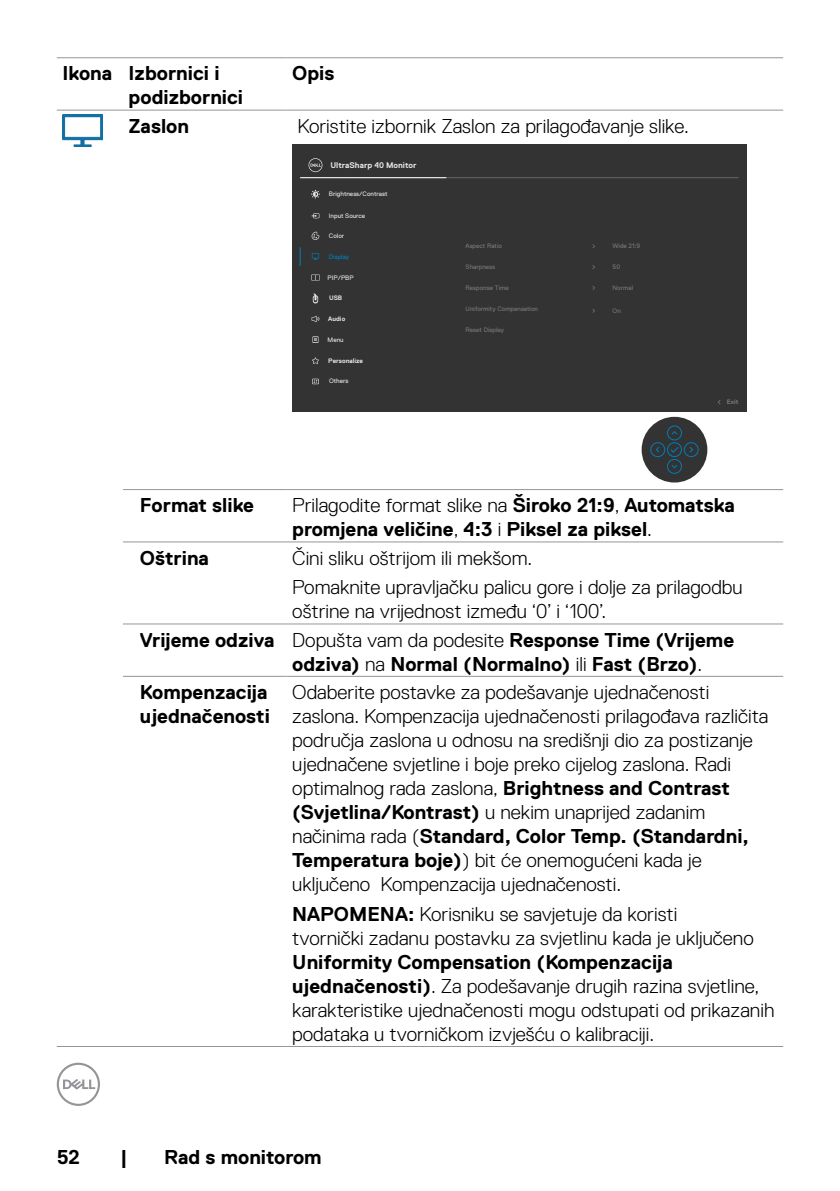
<style>
.page{position:relative;width:840px;height:1191px;background:#fff}
.page>*{position:absolute;margin:0;border:0;box-sizing:border-box;transform-origin:0 0}
.t1{font:300 20px/24px "Dell Replica";color:#000}
.t2{font:700 20px/24px "Dell Replica";color:#000}
.t3{font:700 8.2px "Dell Replica";color:#e4e4e4}
.t4{font:6.4px "Dell Replica";color:#777}
.t5{font:6.4px "Dell Replica";color:#e4e4e4}
.t6{font:700 6.4px "Dell Replica";color:#e4e4e4}
.t7{font:6.4px "Dell Replica";color:#007db8}
.t8{font:700 6.4px "Dell Replica";color:#777}
.s1{font-weight:300}
.s2{font-weight:700}
</style>
<div class="page">
<svg style="left:57px;top:1062px;width:43px;height:44px"></svg>
<hr style="left:57px;top:57px;width:66px;height:1px;background:#939598">
<hr style="left:123px;top:57px;width:163px;height:1px;background:#939598">
<hr style="left:286px;top:57px;width:496px;height:1px;background:#939598">
<hr style="left:57px;top:110px;width:66px;height:1px;background:#939598">
<hr style="left:123px;top:110px;width:163px;height:1px;background:#939598">
<hr style="left:286px;top:110px;width:496px;height:1px;background:#939598">
<hr style="left:123px;top:489px;width:163px;height:1px;background:#939598">
<hr style="left:286px;top:489px;width:496px;height:1px;background:#939598">
<hr style="left:123px;top:541px;width:163px;height:1px;background:#939598">
<hr style="left:286px;top:541px;width:496px;height:1px;background:#939598">
<hr style="left:123px;top:623px;width:163px;height:1px;background:#939598">
<hr style="left:286px;top:623px;width:496px;height:1px;background:#939598">
<hr style="left:123px;top:676px;width:163px;height:1px;background:#939598">
<hr style="left:286px;top:676px;width:496px;height:1px;background:#939598">
<hr style="left:123px;top:1046px;width:163px;height:1px;background:#939598">
<hr style="left:286px;top:1046px;width:496px;height:1px;background:#939598">
<hr style="left:57px;top:1046px;width:66px;height:1px;background:#939598">
<img style="left:62px;top:114px;width:40px;height:33px">
<div style="left:292px;top:144px;width:454px;height:268px;background:#333"></div>
<div style="left:641px;top:417px;width:66px;height:65px;background:#333;border-radius:50%"></div>
<div style="left:666px;top:442px;width:15px;height:15px;border:1px solid #007db8;border-radius:50%"></div>
<div style="left:666px;top:459px;width:15px;height:15px;border:1px solid #007db8;border-radius:50%"></div>
<div style="left:666px;top:425px;width:15px;height:15px;border:1px solid #007db8;border-radius:50%"></div>
<div style="left:650px;top:442px;width:14px;height:15px;border:1px solid #007db8;border-radius:50%"></div>
<div style="left:683px;top:442px;width:15px;height:15px;border:1px solid #007db8;border-radius:50%"></div>
<svg style="left:671px;top:465px;width:6px;height:4px"></svg>
<svg style="left:671px;top:431px;width:6px;height:4px"></svg>
<svg style="left:689px;top:447px;width:4px;height:6px"></svg>
<svg style="left:656px;top:447px;width:3px;height:6px"></svg>
<svg style="left:670px;top:446px;width:9px;height:7px"></svg>
<svg style="left:299px;top:247px;width:1px;height:19px"></svg>
<hr style="left:300px;top:177px;width:438px;height:1px;background:#666">
<hr style="left:300px;top:177px;width:146px;height:1px;background:#fff">
<svg style="left:308px;top:158px;width:14px;height:14px"></svg>
<svg style="left:311px;top:213px;width:8px;height:5px"></svg>
<svg style="left:311px;top:231px;width:8px;height:9px"></svg>
<svg style="left:311px;top:190px;width:8px;height:8px"></svg>
<svg style="left:312px;top:336px;width:6px;height:7px"></svg>
<svg style="left:313px;top:337px;width:5px;height:5px"></svg>
<svg style="left:312px;top:357px;width:7px;height:7px"></svg>
<svg style="left:312px;top:379px;width:6px;height:5px"></svg>
<svg style="left:311px;top:253px;width:8px;height:5px"></svg>
<svg style="left:312px;top:254px;width:6px;height:6px"></svg>
<svg style="left:311px;top:274px;width:8px;height:6px"></svg>
<svg style="left:311px;top:316px;width:8px;height:6px"></svg>
<svg style="left:312px;top:293px;width:6px;height:10px"></svg>
<p class="t2" style="left:129px;top:62px;width:116px;text-indent:-66px">Ikona Izbornici i podizbornici</p>
<p class="t2" style="left:292px;top:62px;width:44px">Opis</p>
<p class="t2" style="left:129px;top:114px;width:62px">Zaslon</p>
<p class="t1" style="left:297px;top:114px;width:393px">Koristite izbornik Zaslon za prilagođavanje slike.</p>
<p class="t3" style="left:330px;top:160px;width:88px">UltraSharp 40 Monitor</p>
<p class="t5" style="left:329px;top:190px;width:60px">Brightness/Contrast</p>
<p class="t5" style="left:329px;top:212px;width:38px">Input Source</p>
<p class="t5" style="left:329px;top:232px;width:17px">Color</p>
<p class="t7" style="left:329px;top:253px;width:22px">Display</p>
<p class="t5" style="left:327px;top:274px;width:27px">PIP/PBP</p>
<p class="t6" style="left:329px;top:295px;width:15px">USB</p>
<p class="t6" style="left:328px;top:315px;width:18px">Audio</p>
<p class="t6" style="left:328px;top:357px;width:36px">Personalize</p>
<p class="t5" style="left:329px;top:378px;width:21px">Others</p>
<p class="t5" style="left:327px;top:336px;width:18px">Menu</p>
<p class="t4" style="left:465px;top:242px;width:38px">Aspect Ratio</p>
<p class="t4" style="left:465px;top:263px;width:31px">Sharpness</p>
<p class="t4" style="left:465px;top:284px;width:45px">Response Time</p>
<p class="t4" style="left:465px;top:326px;width:40px">Reset Display</p>
<p class="t4" style="left:465px;top:305px;width:74px">Uniformity Compensation</p>
<p class="t4" style="left:612px;top:242px;width:29px">Wide 21:9</p>
<p class="t4" style="left:612px;top:284px;width:22px">Normal</p>
<p class="t4" style="left:612px;top:307px;width:10px">On</p>
<p class="t4" style="left:612px;top:263px;width:9px">50</p>
<p class="t8" style="left:726px;top:398px;width:13px">Exit</p>
<p class="t2" style="left:140px;top:493px;width:115px">Format slike</p>
<p class="t2" style="left:292px;top:493px;width:444px"><span class="s1">Prilagodite format slike na</span> Široko 21:9<span class="s1">,</span> Automatska promjena veličine<span class="s1">,</span> 4:3 <span class="s1">i</span> Piksel za piksel<span class="s1">.</span></p>
<p class="t2" style="left:140px;top:546px;width:71px">Oštrina</p>
<p class="t1" style="left:292px;top:543px;width:451px;line-height:29.6px">Čini sliku oštrijom ili mekšom.<br>Pomaknite upravljačku palicu gore i dolje za prilagodbu</p>
<p class="t1" style="left:140px;top:597px;width:595px;line-height:28.4px;text-indent:152px">oštrine na vrijednost između ‘0’ i ‘100’.<br><span class="s2">Vrijeme odziva</span> Dopušta vam da podesite <span class="s2">Response Time (Vrijeme</span></p>
<p class="t2" style="left:292px;top:652px;width:411px">odziva) <span class="s1">na</span> Normal (Normalno) <span class="s1">ili</span> Fast (Brzo)<span class="s1">.</span></p>
<p class="t2" style="left:140px;top:680px;width:131px">Kompenzacija ujednačenosti</p>
<p class="t1" style="left:292px;top:680px;width:477px">Odaberite postavke za podešavanje ujednačenosti zaslona. Kompenzacija ujednačenosti prilagođava različita područja zaslona u odnosu na središnji dio za postizanje ujednačene svjetline i boje preko cijelog zaslona. Radi optimalnog rada zaslona, <span class="s2">Brightness and Contrast (Svjetlina/Kontrast)</span> u nekim unaprijed zadanim načinima rada (<span class="s2">Standard, Color Temp. (Standardni, Temperatura boje)</span>) bit će onemogućeni kada je uključeno Kompenzacija ujednačenosti.</p>
<p class="t1" style="left:292px;top:902px;width:462px"><span class="s2">NAPOMENA:</span> Korisniku se savjetuje da koristi tvornički zadanu postavku za svjetlinu kada je uključeno</p>
<p class="t1" style="left:292px;top:950px;width:483px"><span class="s2">Uniformity Compensation (Kompenzacija ujednačenosti)</span>. Za podešavanje drugih razina svjetline, karakteristike ujednačenosti mogu odstupati od prikazanih podataka u tvorničkom izvješću o kalibraciji.</p>
<p class="t2" style="left:57px;top:1145px;width:25px">52</p>
<p class="t2" style="left:120px;top:1145px;width:9px">|</p>
<p class="t2" style="left:164px;top:1145px;width:159px">Rad s monitorom</p>
</div>
